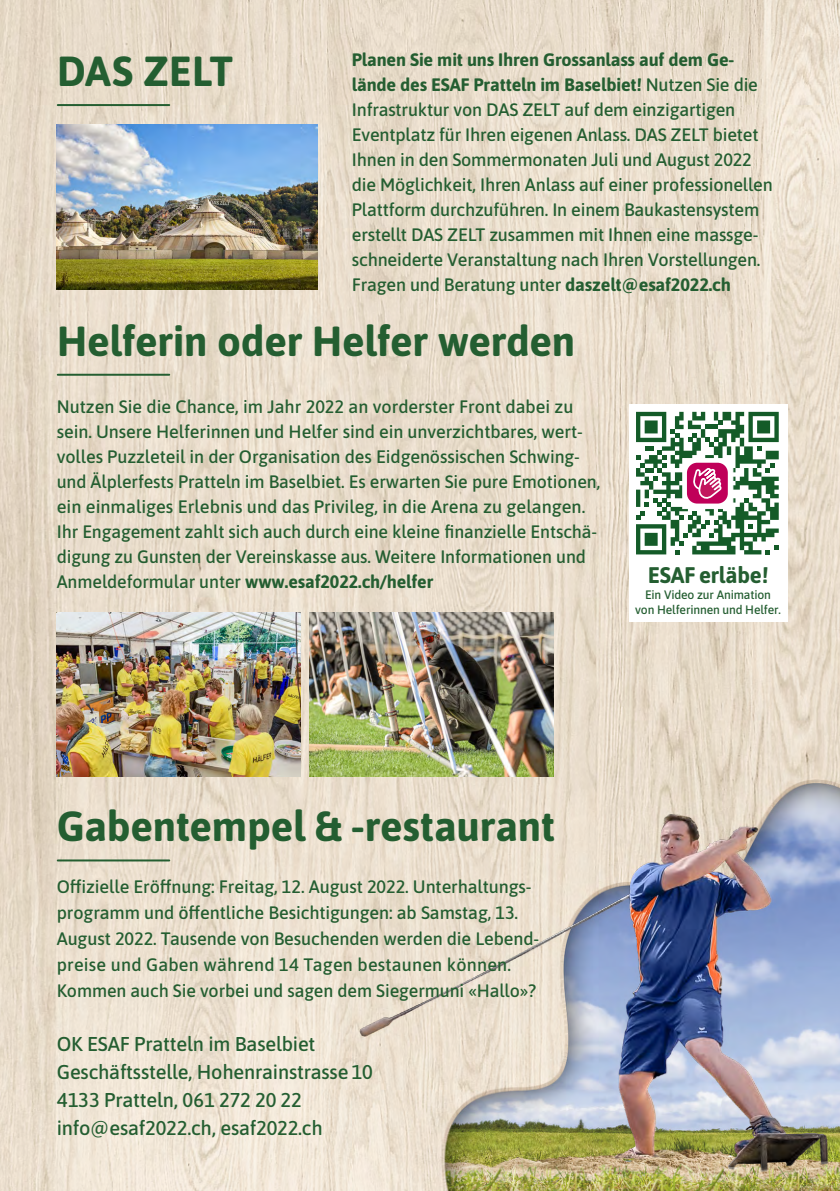
<style>
.page{position:relative;width:840px;height:1191px;background:#fff}
.page>*{position:absolute;margin:0;border:0;box-sizing:border-box;transform-origin:0 0}
.t1{font:700 42px "Asap";letter-spacing:-.005em;color:#245e31}
.t2{font:700 22.6px "Asap";letter-spacing:-.01em;color:#245e31}
.t3{font:500 20px/28px "Asap";letter-spacing:-.01em;color:#245e31}
.t4{font:500 18px/25px "Asap";letter-spacing:-.005em;color:#245e31}
.t5{font:500 12.2px/15px "Asap";letter-spacing:-.01em;color:#245e31;text-align:center}
.s1{font-weight:700}
</style>
<div class="page">
<img style="left:0;top:0;width:839px;height:1191px">
<img style="left:351px;top:809px;width:488px;height:363px">
<hr style="left:58px;top:104px;width:111px;height:2px;background:#245e31">
<img style="left:57px;top:125px;width:260px;height:164px">
<img style="left:57px;top:612px;width:243px;height:165px">
<img style="left:309px;top:612px;width:244px;height:165px">
<hr style="left:58px;top:374px;width:111px;height:2px;background:#245e31">
<hr style="left:58px;top:859px;width:111px;height:2px;background:#245e31">
<div style="left:628px;top:404px;width:159px;height:218px;background:#fff"></div>
<svg style="left:636px;top:412px;width:142px;height:142px"></svg>
<h1 class="t1" style="left:57px;top:41px;width:177px">DAS ZELT</h1>
<p class="t4" style="left:351px;top:46px;width:422px"><span class="s1">Planen Sie mit uns Ihren Grossanlass auf dem Ge&shy;lände des ESAF Pratteln im Baselbiet!</span> Nutzen Sie die Infrastruktur von DAS ZELT auf dem einzigartigen Eventplatz für Ihren eigenen Anlass. DAS ZELT bietet Ihnen in den Sommermonaten Juli und August 2022 die Möglichkeit, Ihren Anlass auf einer professionellen Plattform durchzuführen. In einem Baukastensystem erstellt DAS ZELT zusammen mit Ihnen eine massge&shy;schneiderte Veranstaltung nach Ihren Vorstellungen.<br>Fragen und Beratung unter <span class="s1">daszelt@esaf2022.ch</span></p>
<h1 class="t1" style="left:57px;top:311px;width:519px">Helferin oder Helfer werden</h1>
<p class="t4" style="left:57px;top:393px;width:544px">Nutzen Sie die Chance, im Jahr 2022 an vorderster Front dabei zu sein. Unsere Helferinnen und Helfer sind ein unverzichtbares, wert&shy;volles Puzzleteil in der Organisation des Eidgenössischen Schwing&shy;und Älplerfests Pratteln im Baselbiet. Es erwarten Sie pure Emotionen, ein einmaliges Erlebnis und das Privileg, in die Arena zu gelangen.<br>Ihr Engagement zahlt sich auch durch eine kleine finanzielle Entschä&shy;digung zu Gunsten der Vereinskasse aus. Weitere Informationen und Anmeldeformular unter <span class="s1">www.esaf2022.ch/helfer</span></p>
<p class="t2" style="left:647px;top:559px;width:122px">ESAF erläbe!</p>
<p class="t5" style="left:634px;top:586px;width:147px">Ein Video zur Animation von Helferinnen und Helfer.</p>
<h1 class="t1" style="left:57px;top:797px;width:500px">Gabentempel &amp; -restaurant</h1>
<p class="t4" style="left:57px;top:872px;width:484px;line-height:26px">Offizielle Eröffnung: Freitag, 12. August 2022. Unterhaltungs&shy;programm und öffentliche Besichtigungen: ab Samstag, 13.<br>August 2022. Tausende von Besuchenden werden die Lebend&shy;preise und Gaben während 14 Tagen bestaunen können.<br>Kommen auch Sie vorbei und sagen dem Siegermuni «Hallo»?</p>
<p class="t3" style="left:57px;top:1028px;width:317px">OK ESAF Pratteln im Baselbiet<br>Geschäftsstelle, Hohenrainstrasse 10<br>4133 Pratteln, 061 272 20 22 info@esaf2022.ch, esaf2022.ch</p>
</div>
